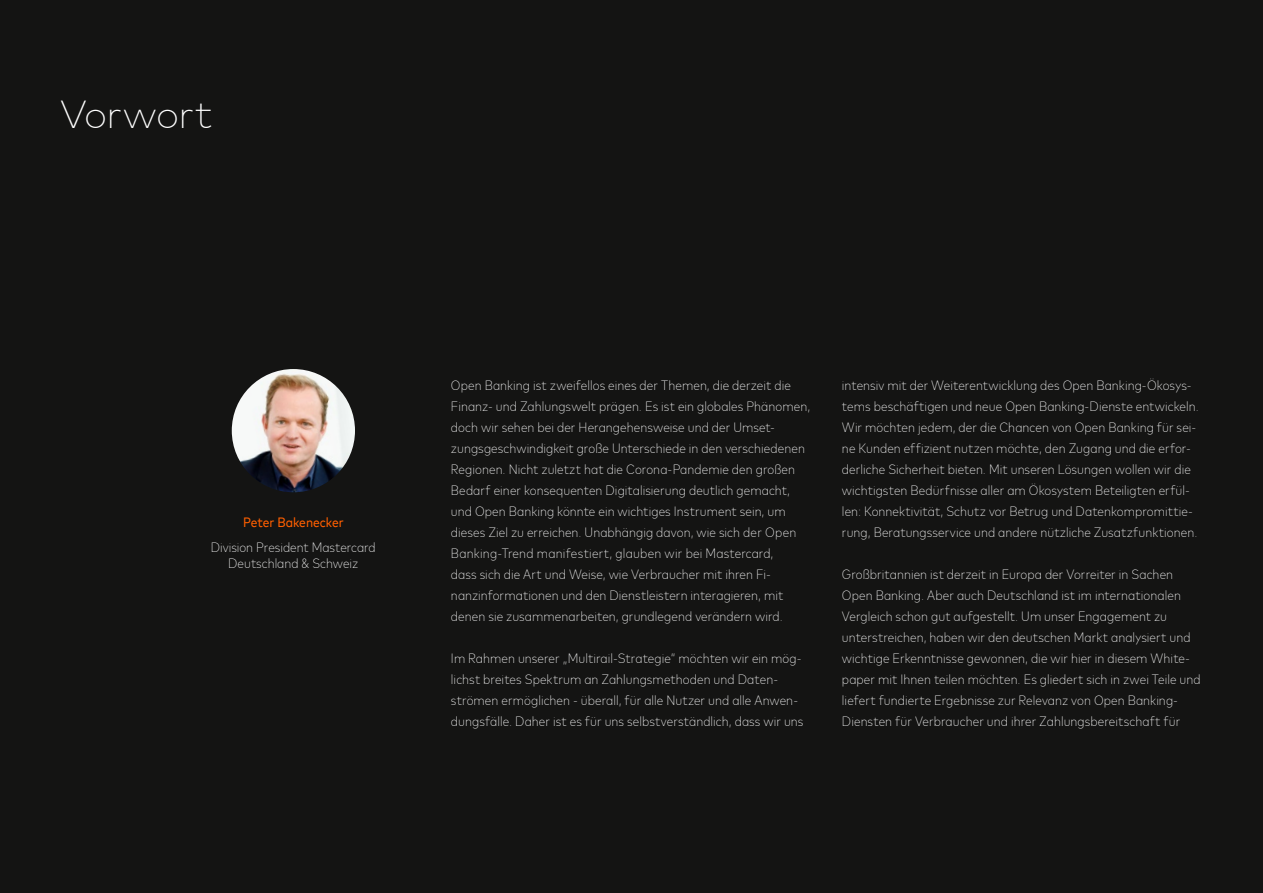
<style>
.page{position:relative;width:1263px;height:893px;background:#141413}
.page>*{position:absolute;margin:0;border:0;box-sizing:border-box;transform-origin:0 0}
.t1{font:200 39px "Mark Offc For MC";letter-spacing:-.015em;color:#fff}
.t2{font:300 expanded 13.5px/21px "Mark For MC Nrw";letter-spacing:.005em;color:#fff}
.t3{font:13.5px "Mark For MC Nrw";color:#ff5f00}
</style>
<div class="page">
<img style="left:232px;top:369px;width:123px;height:123px;border-radius:62px">
<h1 class="t1" style="left:60px;top:85px;width:154px">Vorwort</h1>
<p class="t3" style="left:243px;top:512px;width:102px">Peter Bakenecker</p>
<p class="t2" style="left:211px;top:538px;width:166px;line-height:16.2px;text-align:center">Division President Mastercard<br>Deutschland &amp; Schweiz</p>
<p class="t2" style="left:451px;top:374px;width:361px">Open Banking ist zweifellos eines der Themen, die derzeit die Finanz- und Zahlungswelt prägen. Es ist ein globales Phänomen, doch wir sehen bei der Herangehensweise und der Umset&shy;zungsgeschwindigkeit große Unterschiede in den verschiedenen Regionen. Nicht zuletzt hat die Corona-Pandemie den großen Bedarf einer konsequenten Digitalisierung deutlich gemacht, und Open Banking könnte ein wichtiges Instrument sein, um dieses Ziel zu erreichen. Unabhängig davon, wie sich der Open Banking-Trend manifestiert, glauben wir bei Mastercard,<br>dass sich die Art und Weise, wie Verbraucher mit ihren Fi&shy;nanzinformationen und den Dienstleistern interagieren, mit denen sie zusammenarbeiten, grundlegend verändern wird.</p>
<p class="t2" style="left:451px;top:647px;width:354px">Im Rahmen unserer „Multirail-Strategie“ möchten wir ein mög&shy;lichst breites Spektrum an Zahlungsmethoden und Daten&shy;strömen ermöglichen - überall, für alle Nutzer und alle Anwen&shy;dungsfälle. Daher ist es für uns selbstverständlich, dass wir uns</p>
<p class="t2" style="left:842px;top:374px;width:358px">intensiv mit der Weiterentwicklung des Open Banking-Ökosys&shy;tems beschäftigen und neue Open Banking-Dienste entwickeln.<br>Wir möchten jedem, der die Chancen von Open Banking für sei&shy;ne Kunden effizient nutzen möchte, den Zugang und die erfor&shy;derliche Sicherheit bieten. Mit unseren Lösungen wollen wir die wichtigsten Bedürfnisse aller am Ökosystem Beteiligten erfül&shy;len: Konnektivität, Schutz vor Betrug und Datenkompromittie&shy;rung, Beratungsservice und andere nützliche Zusatzfunktionen.</p>
<p class="t2" style="left:842px;top:563px;width:360px">Großbritannien ist derzeit in Europa der Vorreiter in Sachen Open Banking. Aber auch Deutschland ist im internationalen Vergleich schon gut aufgestellt. Um unser Engagement zu unterstreichen, haben wir den deutschen Markt analysiert und wichtige Erkenntnisse gewonnen, die wir hier in diesem White&shy;paper mit Ihnen teilen möchten. Es gliedert sich in zwei Teile und liefert fundierte Ergebnisse zur Relevanz von Open Banking-Diensten für Verbraucher und ihrer Zahlungsbereitschaft für</p>
</div>
